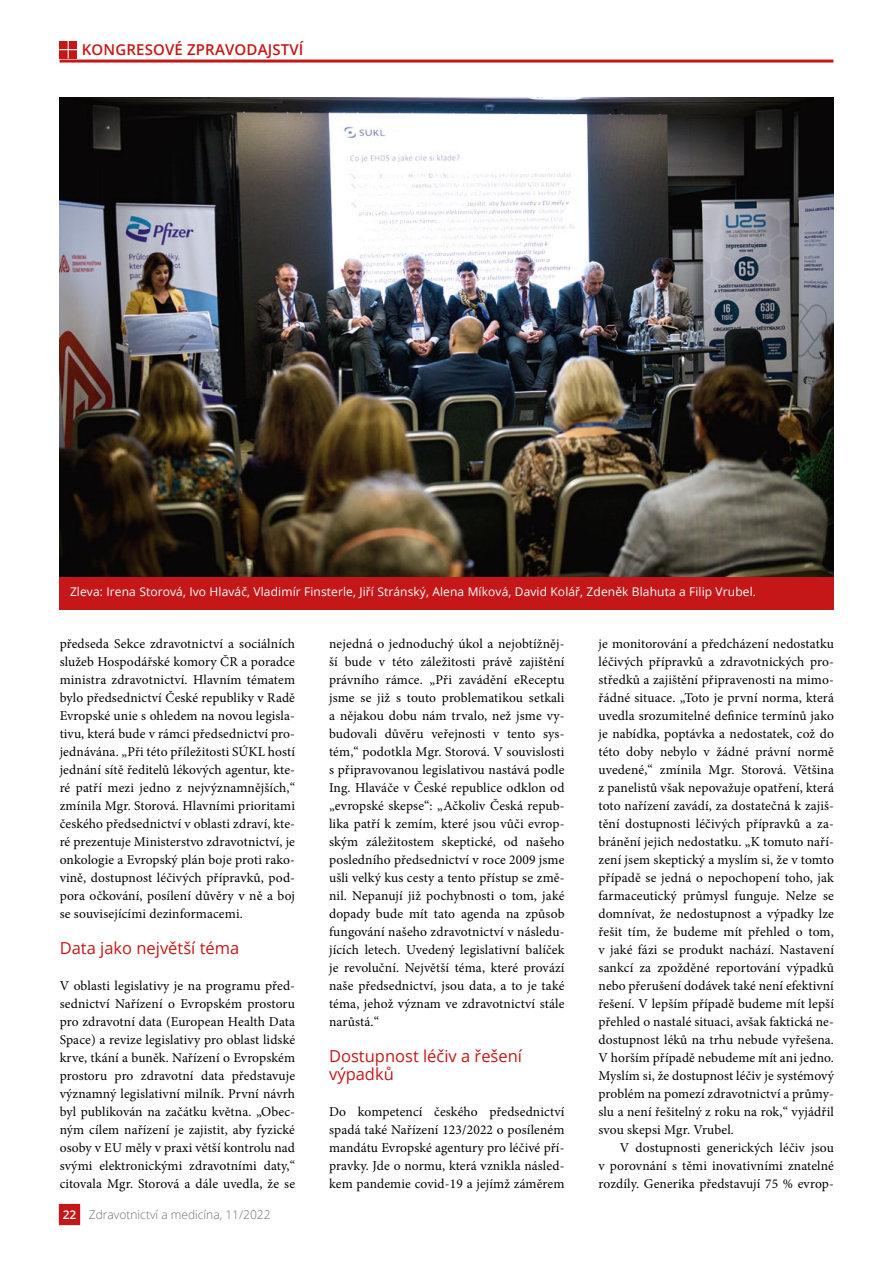
<style>
.page{position:relative;width:893px;height:1263px;background:#fff}
.page>*{position:absolute;margin:0;border:0;box-sizing:border-box;transform-origin:0 0}
.t1{font:16.5px/18px "Open Sans";color:#c51718}
.t2{font:600 15px "Open Sans";letter-spacing:.01em;color:#c51718}
.t3{font:13.5px/18px "Minion Pro";letter-spacing:.01em;color:#000;text-align:justify}
.t4{font:12px "Open Sans";letter-spacing:.01em;color:#fff}
.t5{font:300 12px "Open Sans";color:#706f6f}
.s1{font-weight:600;color:#fff}
</style>
<div class="page">
<div style="left:59px;top:1204px;width:21px;height:21px;background:#c51718"></div>
<hr style="left:60px;top:60px;width:773px;height:3px;background:#c51718">
<svg style="left:59px;top:41px;width:18px;height:18px"></svg>
<img style="left:60px;top:98px;width:773px;height:479px">
<div style="left:60px;top:577px;width:774px;height:33px;background:#c51718"></div>
<p class="t2" style="left:82px;top:39px;width:223px">KONGRESOVÉ ZPRAVODAJSTVÍ</p>
<p class="t4" style="left:70px;top:583px;width:688px">Zleva: Irena Storová, Ivo Hlaváč, Vladimír Finsterle, Jiří Strá nský, Alena Míková, David Kolář, Zdeněk Blahuta a Filip Vrubel.</p>
<p class="t3" style="left:60px;top:635px;width:237px">předseda Sekce zdravotnictví a sociálních služeb Hospodářské komory ČR a poradce ministra zdravotnictví. Hlavním tématem bylo předsednictví České republiky v Radě Evropské unie s ohledem na novou legisla&shy;tivu, která bude v rámci předsednictví pro&shy;jednávána. „Při této příležitosti SÚKL hostí jednání sítě ředitelů lékových agentur, kte&shy;ré patří mezi jedno z nejvýznamnějších,“ zmínila Mgr. Storová. Hlavními prioritami českého předsednictví v oblasti zdraví, kte&shy;ré prezentuje Ministerstvo zdravotnictví, je onkologie a Evropský plán boje proti rako&shy;vině, dostupnost léčivých přípravků, pod&shy;pora očkování, posílení důvěry v ně a boj se souvisejícími dezinformacemi.</p>
<p class="t1" style="left:60px;top:939px;width:181px">Data jako největší téma</p>
<p class="t3" style="left:60px;top:977px;width:237px">V oblasti legislativy je na programu před&shy;sednictví Nařízení o Evropském prostoru pro zdravotní data (European Health Data Space) a revize legislativy pro oblast lidské krve, tkání a buněk. Nařízení o Evropském prostoru pro zdravotní data představuje významný legislativní milník. První návrh byl publikován na začátku května. „Obec&shy;ným cílem nařízení je zajistit, aby fyzické osoby v EU měly v praxi větší kontrolu nad svými elektronickými zdravotními daty,“ citovala Mgr. Storová a dále uvedla, že se</p>
<p class="t5" style="left:63px;top:1206px;width:209px"><span class="s1">22</span> Zdravotnictví a medicína, 11/2022</p>
<p class="t3" style="left:329px;top:635px;width:237px">nejedná o jednoduchý úkol a nejobtížněj&shy;ší bude v této záležitosti právě zajištění právního rámce. „Při zavádění eReceptu jsme se již s touto problematikou setkali a nějakou dobu nám trvalo, než jsme vy&shy;budovali důvěru veřejnosti v tento sys&shy;tém,“ podotkla Mgr. Storová. V souvislosti s připravovanou legislativou nastává podle Ing. Hlaváče v České republice odklon od „evropské skepse“: „Ačkoliv Česká repub&shy;lika patří k zemím, které jsou vůči evrop&shy;ským záležitostem skeptické, od našeho posledního předsednictví v roce 2009 jsme ušli velký kus cesty a tento přístup se změ&shy;nil. Nepanují již pochybnosti o tom, jaké dopady bude mít tato agenda na způsob fungování našeho zdravotnictví v následu&shy;jících letech. Uvedený legislativní balíček je revoluční. Největší téma, které provází naše předsednictví, jsou data, a to je také téma, jehož význam ve zdravotnictví stále narůstá.“</p>
<p class="t1" style="left:329px;top:1047px;width:194px">Dostupnost léčiv a řešení výpadků</p>
<p class="t3" style="left:329px;top:1103px;width:237px">Do kompetencí českého předsednictví spadá také Nařízení 123/2022 o posíleném mandátu Evropské agentury pro léčivé pří&shy;pravky. Jde o normu, která vznikla násled&shy;kem pandemie covid-19 a jejímž záměrem</p>
<p class="t3" style="left:598px;top:635px;width:237px">je monitorování a předcházení nedostatku léčivých přípravků a zdravotnických pro&shy;středků a zajištění připravenosti na mimo&shy;řádné situace. „Toto je první norma, která uvedla srozumitelné definice termínů jako je nabídka, poptávka a nedostatek, což do této doby nebylo v žádné právní normě uvedené,“ zmínila Mgr. Storová. Většina z panelistů však nepovažuje opatření, která toto nařízení zavádí, za dostatečná k zajiš&shy;tění dostupnosti léčivých přípravků a za&shy;bránění jejich nedostatku. „K tomuto naří&shy;zení jsem skeptický a myslím si, že v tomto případě se jedná o nepochopení toho, jak farmaceutický průmysl funguje. Nelze se domnívat, že nedostupnost a výpadky lze řešit tím, že budeme mít přehled o tom, v jaké fázi se produkt nachází. Nastavení sankcí za zpožděné reportování výpadků nebo přerušení dodávek také není efektivní řešení. V lepším případě budeme mít lepší přehled o nastalé situaci, avšak faktická ne&shy;dostupnost léků na trhu nebude vyřešena.<br>V horším případě nebudeme mít ani jedno.<br>Myslím si, že dostupnost léčiv je systémový problém na pomezí zdravotnictví a průmy&shy;slu a není řešitelný z roku na rok,“ vyjádřil svou skepsi Mgr. Vrubel.</p>
<p class="t3" style="left:598px;top:1139px;width:237px;text-indent:21px">V dostupnosti generických léčiv jsou v porovnání s těmi inovativními znatelné rozdíly. Generika představují 75 % evrop-</p>
</div>
